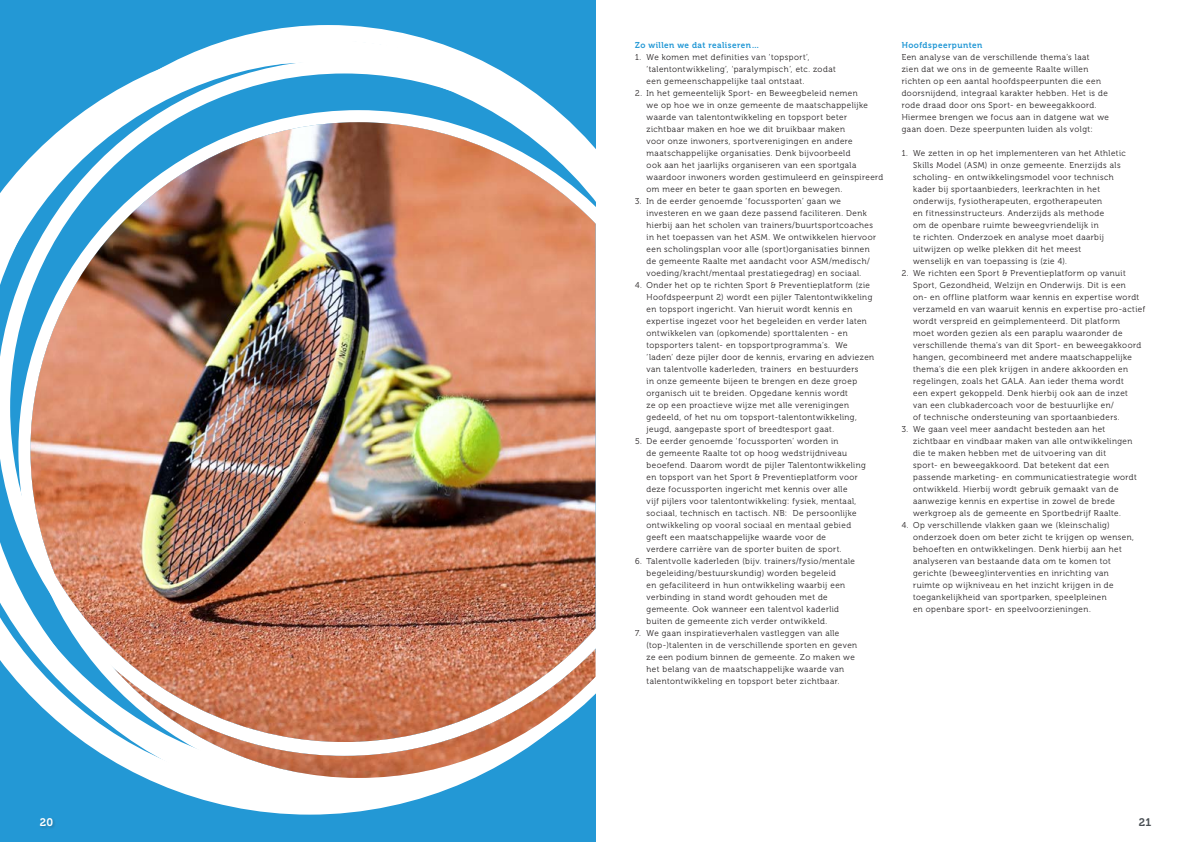
<style>
.page{position:relative;width:1191px;height:842px;background:#fff}
.page>*{position:absolute;margin:0;border:0;box-sizing:border-box;transform-origin:0 0}
.t1{font:11px "Museo 700";color:#fff}
.t2{font:11px "Museo 700";color:#494f54}
.t3{font:8.5px/12px "Museo 300";letter-spacing:.06em;color:#231f20;scale:.95 1}
.t4{font:8.5px "Museo 700";letter-spacing:.06em;color:#2398d5;scale:.95 1}
</style>
<div class="page">
<div style="left:0;top:0;width:595px;height:842px;background:#2398d5"></div>
<svg style="left:185px;top:25px;width:249px;height:777px;fill:#fff"></svg>
<svg style="left:0;top:40px;width:570px;height:754px"></svg>
<img style="left:30px;top:122px;width:565px;height:656px">
<div style="left:39px;top:817px;width:17px;height:13px;background:#238ec6"></div>
<p class="t4" style="left:635px;top:40px;width:132px">Zo willen we dat realiseren…</p>
<p class="t3" style="left:646px;top:51px;width:201px;text-indent:-11px">1. We komen met definities van ‘topsport’, ‘talentontwikkeling’, ‘paralympisch’, etc. zodat een gemeenschappelijke taal ontstaat.</p>
<p class="t3" style="left:646px;top:87px;width:251px;text-indent:-11px">2. In het gemeentelijk Sport- en Beweegbeleid nemen<br>we op hoe we in onze gemeente de maatschappelijke waarde van talentontwikkeling en topsport beter zichtbaar maken en hoe we dit bruikbaar maken<br>voor onze inwoners, sportverenigingen en andere maatschappelijke organisaties. Denk bijvoorbeeld<br>ook aan het jaarlijks organiseren van een sportgala waardoor inwoners worden gestimuleerd en geïnspireerd om meer en beter te gaan sporten en bewegen.</p>
<p class="t3" style="left:646px;top:195px;width:243px;text-indent:-11px">3. In de eerder genoemde ‘focussporten’ gaan we investeren en we gaan deze passend faciliteren. Denk hierbij aan het scholen van trainers/buurtsportcoaches in het toepassen van het ASM. We ontwikkelen hiervoor een scholingsplan voor alle (sport)organisaties binnen de gemeente Raalte met aandacht voor ASM/medisch/ voeding/kracht/mentaal prestatiegedrag) en sociaal.</p>
<p class="t3" style="left:646px;top:279px;width:241px;text-indent:-11px">4. Onder het op te richten Sport &amp; Preventieplatform (zie Hoofdspeerpunt 2) wordt een pijler Talentontwikkeling en topsport ingericht. Van hieruit wordt kennis en expertise ingezet voor het begeleiden en verder laten ontwikkelen van (opkomende) sporttalenten - en topsporters talent- en topsportprogramma’s. We ‘laden’ deze pijler door de kennis, ervaring en adviezen van talentvolle kaderleden, trainers en bestuurders<br>in onze gemeente bijeen te brengen en deze groep organisch uit te breiden. Opgedane kennis wordt<br>ze op een proactieve wijze met alle verenigingen gedeeld, of het nu om topsport-talentontwikkeling, jeugd, aangepaste sport of breedtesport gaat.</p>
<p class="t3" style="left:646px;top:435px;width:232px;text-indent:-11px">5. De eerder genoemde ‘focussporten’ worden in<br>de gemeente Raalte tot op hoog wedstrijdniveau beoefend. Daarom wordt de pijler Talentontwikkeling en topsport van het Sport &amp; Preventieplatform voor deze focussporten ingericht met kennis over alle<br>vijf pijlers voor talentontwikkeling: fysiek, mentaal, sociaal, technisch en tactisch. NB: De persoonlijke ontwikkeling op vooral sociaal en mentaal gebied geeft een maatschappelijke waarde voor de<br>verdere carrière van de sporter buiten de sport.</p>
<p class="t3" style="left:646px;top:555px;width:221px;text-indent:-11px">6. Talentvolle kaderleden (bijv. trainers/fysio/mentale begeleiding/bestuurskundig) worden begeleid<br>en gefaciliteerd in hun ontwikkeling waarbij een verbinding in stand wordt gehouden met de gemeente. Ook wanneer een talentvol kaderlid buiten de gemeente zich verder ontwikkeld.</p>
<p class="t3" style="left:646px;top:627px;width:223px;text-indent:-11px">7. We gaan inspiratieverhalen vastleggen van alle (top-)talenten in de verschillende sporten en geven ze een podium binnen de gemeente. Zo maken we het belang van de maatschappelijke waarde van talentontwikkeling en topsport beter zichtbaar.</p>
<p class="t4" style="left:901px;top:40px;width:86px">Hoofdspeerpunten</p>
<p class="t3" style="left:901px;top:51px;width:220px">Een analyse van de verschillende thema’s laat<br>zien dat we ons in de gemeente Raalte willen richten op een aantal hoofdspeerpunten die een doorsnijdend, integraal karakter hebben. Het is de rode draad door ons Sport- en beweegakkoord.<br>Hiermee brengen we focus aan in datgene wat we gaan doen. Deze speerpunten luiden als volgt:</p>
<p class="t3" style="left:913px;top:147px;width:225px;text-indent:-11px">1. We zetten in op het implementeren van het Athletic Skills Model (ASM) in onze gemeente. Enerzijds als scholing- en ontwikkelingsmodel voor technisch kader bij sportaanbieders, leerkrachten in het onderwijs, fysiotherapeuten, ergotherapeuten<br>en fitnessinstructeurs. Anderzijds als methode<br>om de openbare ruimte beweegvriendelijk in<br>te richten. Onderzoek en analyse moet daarbij uitwijzen op welke plekken dit het meest<br>wenselijk en van toepassing is (zie 4).</p>
<p class="t3" style="left:913px;top:267px;width:246px;text-indent:-11px">2. We richten een Sport &amp; Preventieplatform op vanuit Sport, Gezondheid, Welzijn en Onderwijs. Dit is een<br>on- en offline platform waar kennis en expertise wordt verzameld en van waaruit kennis en expertise pro-actief wordt verspreid en geïmplementeerd. Dit platform<br>moet worden gezien als een paraplu waaronder de verschillende thema’s van dit Sport- en beweegakkoord hangen, gecombineerd met andere maatschappelijke thema’s die een plek krijgen in andere akkoorden en regelingen, zoals het GALA. Aan ieder thema wordt<br>een expert gekoppeld. Denk hierbij ook aan de inzet<br>van een clubkadercoach voor de bestuurlijke en/<br>of technische ondersteuning van sportaanbieders.</p>
<p class="t3" style="left:913px;top:423px;width:237px;text-indent:-11px">3. We gaan veel meer aandacht besteden aan het zichtbaar en vindbaar maken van alle ontwikkelingen die te maken hebben met de uitvoering van dit<br>sport- en beweegakkoord. Dat betekent dat een passende marketing- en communicatiestrategie wordt ontwikkeld. Hierbij wordt gebruik gemaakt van de aanwezige kennis en expertise in zowel de brede werkgroep als de gemeente en Sportbedrijf Raalte.</p>
<p class="t3" style="left:913px;top:519px;width:234px;text-indent:-11px">4. Op verschillende vlakken gaan we (kleinschalig) onderzoek doen om beter zicht te krijgen op wensen, behoeften en ontwikkelingen. Denk hierbij aan het analyseren van bestaande data om te komen tot gerichte (beweeg)interventies en inrichting van ruimte op wijkniveau en het inzicht krijgen in de toegankelijkheid van sportparken, speelpleinen<br>en openbare sport- en speelvoorzieningen.</p>
<p class="t1" style="left:40px;top:816px;width:15px">20</p>
<p class="t2" style="left:1138px;top:816px;width:14px">21</p>
</div>
